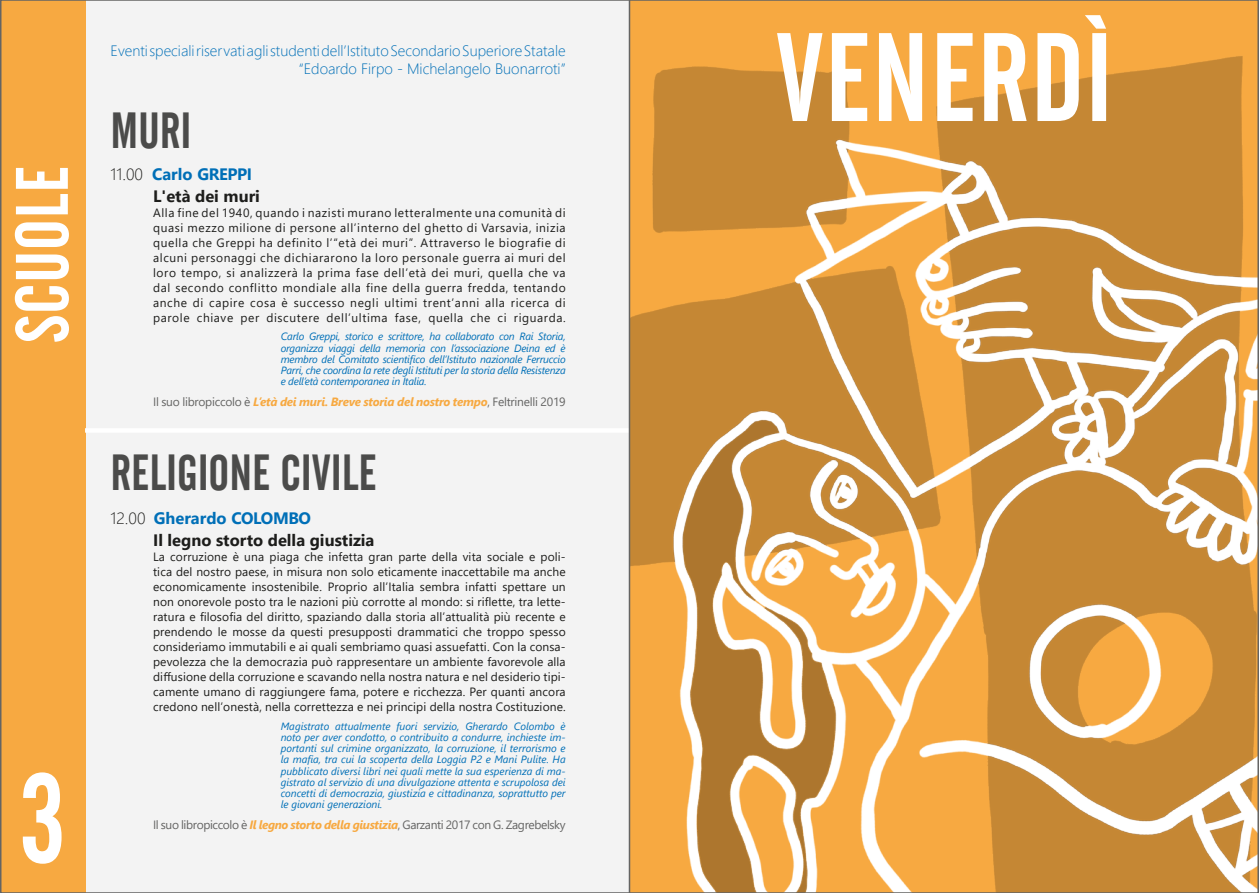
<style>
.page{position:relative;width:1259px;height:893px;background:#fff}
.page>*{position:absolute;margin:0;border:0;box-sizing:border-box;transform-origin:0 0}
.t1{font:124.5px "Alternate Gothic No 2 BT";letter-spacing:.01em;color:#fff}
.t2{font:73.5px "Alternate Gothic No 2 BT";letter-spacing:.01em;color:#fff}
.t3{font:49.5px "Alternate Gothic No 2 BT";color:#4b4b4a}
.t4{font:700 16.5px/22.5px "Segoe UI";color:#1d1d1b}
.t5{font:300 15px/18px "Segoe UI";color:#006fb7;text-align:right}
.t6{font:12px/15px "Segoe UI";letter-spacing:.03em;color:#1d1d1b;text-align:justify}
.t7{font:12px "Segoe UI";letter-spacing:-.03em;color:#646463}
.t8{font:italic 700 12px "Segoe UI";letter-spacing:-.02em;color:#f7a941}
.t9{font:italic 10.5px/11.2px "Segoe UI";letter-spacing:-.02em;color:#006fb7;text-align:justify}
.s1{font-weight:300}
.s2{color:#006fb7}
.s3{font-weight:400;font-style:normal;color:#646463}
.s4{font-weight:700;font-style:italic;color:#f7a941}
</style>
<div class="page">
<div style="left:85px;top:0;width:544px;height:893px;background:#f3f3f3"></div>
<div style="left:0;top:0;width:85px;height:893px;background:#f7a941"></div>
<img style="left:630px;top:3px;width:626px;height:887px">
<div style="left:85px;top:428px;width:544px;height:5px;background:#fff"></div>
<hr style="left:629px;top:0;width:1px;height:893px;background:#646463">
<h2 class="t2" style="left:1px;top:343px;width:179px;rotate:-90deg">SCUOLE</h2>
<h1 class="t1" style="left:19px;top:749px;width:48px">3</h1>
<p class="t5" style="left:111px;top:40px;width:456px">Eventi speciali riservati agli studenti dell’Istituto Secondario Superiore Statale “Edoardo Firpo - Michelangelo Buonarroti”</p>
<h3 class="t3" style="left:111px;top:103px;width:82px">MURI</h3>
<h3 class="t4" style="left:153px;top:161px;width:108px;text-indent:-43px"><span class="s1">11.00</span> <span class="s2">Carlo GREPPI<br></span>L'età dei muri</h3>
<p class="t6" style="left:153px;top:204px;width:414px">Alla fine del 1940, quando i nazisti murano letteralmente una comunità di quasi mezzo milione di persone all’interno del ghetto di Varsavia, inizia quella che Greppi ha definito l’“età dei muri”. Attraverso le biografie di alcuni personaggi che dichiararono la loro personale guerra ai muri del loro tempo, si analizzerà la prima fase dell’età dei muri, quella che va dal secondo conflitto mondiale alla fine della guerra fredda, tentando anche di capire cosa è successo negli ultimi trent’anni alla ricerca di parole chiave per discutere dell’ultima fase, quella che ci riguarda.</p>
<p class="t9" style="left:281px;top:329px;width:286px">Carlo Greppi, storico e scrittore, ha collaborato con Rai Storia, organizza viaggi della memoria con l’associazione Deina ed è membro del Comitato scientifico dell’Istituto nazionale Ferruccio Parri, che coordina la rete degli Istituti per la storia della Resistenza e dell’età contemporanea in Italia.</p>
<p class="t8" style="left:153px;top:391px;width:414px"><span class="s3">Il suo libropiccolo è</span> L’età dei muri. Breve storia del nostro tempo<span class="s3">, Feltrinelli 2019</span></p>
<h3 class="t3" style="left:111px;top:445px;width:268px">RELIGIONE CIVILE</h3>
<h3 class="t4" style="left:153px;top:505px;width:223px;text-indent:-43px"><span class="s1">12.00</span> <span class="s2">Gherardo COLOMBO<br></span>Il legno storto della giustizia</h3>
<p class="t6" style="left:153px;top:548px;width:414px">La corruzione è una piaga che infetta gran parte della vita sociale e poli&shy;tica del nostro paese, in misura non solo eticamente inaccettabile ma anche economicamente insostenibile. Proprio all’Italia sembra infatti spettare un non onorevole posto tra le nazioni più corrotte al mondo: si riflette, tra lette&shy;ratura e filosofia del diritto, spaziando dalla storia all’attualità più recente e prendendo le mosse da questi presupposti drammatici che troppo spesso consideriamo immutabili e ai quali sembriamo quasi assuefatti. Con la consa&shy;pevolezza che la democrazia può rappresentare un ambiente favorevole alla diffusione della corruzione e scavando nella nostra natura e nel desiderio tipi&shy;camente umano di raggiungere fama, potere e ricchezza. Per quanti ancora credono nell’onestà, nella correttezza e nei principi della nostra Costituzione.</p>
<p class="t9" style="left:281px;top:719px;width:286px">Magistrato attualmente fuori servizio, Gherardo Colombo è noto per aver condotto, o contribuito a condurre, inchieste im&shy;portanti sul crimine organizzato, la corruzione, il terrorismo e la mafia, tra cui la scoperta della Loggia P2 e Mani Pulite. Ha pubblicato diversi libri nei quali mette la sua esperienza di ma&shy;gistrato al servizio di una divulgazione attenta e scrupolosa dei concetti di democrazia, giustizia e cittadinanza, soprattutto per le giovani generazioni.</p>
<p class="t7" style="left:153px;top:814px;width:414px">Il suo libropiccolo è <span class="s4">Il legno storto della giustizia</span>, Garzanti 2017 con G. Zagrebelsky</p>
<h1 class="t1" style="left:776px;top:9px;width:338px">VENERDÌ</h1>
</div>
